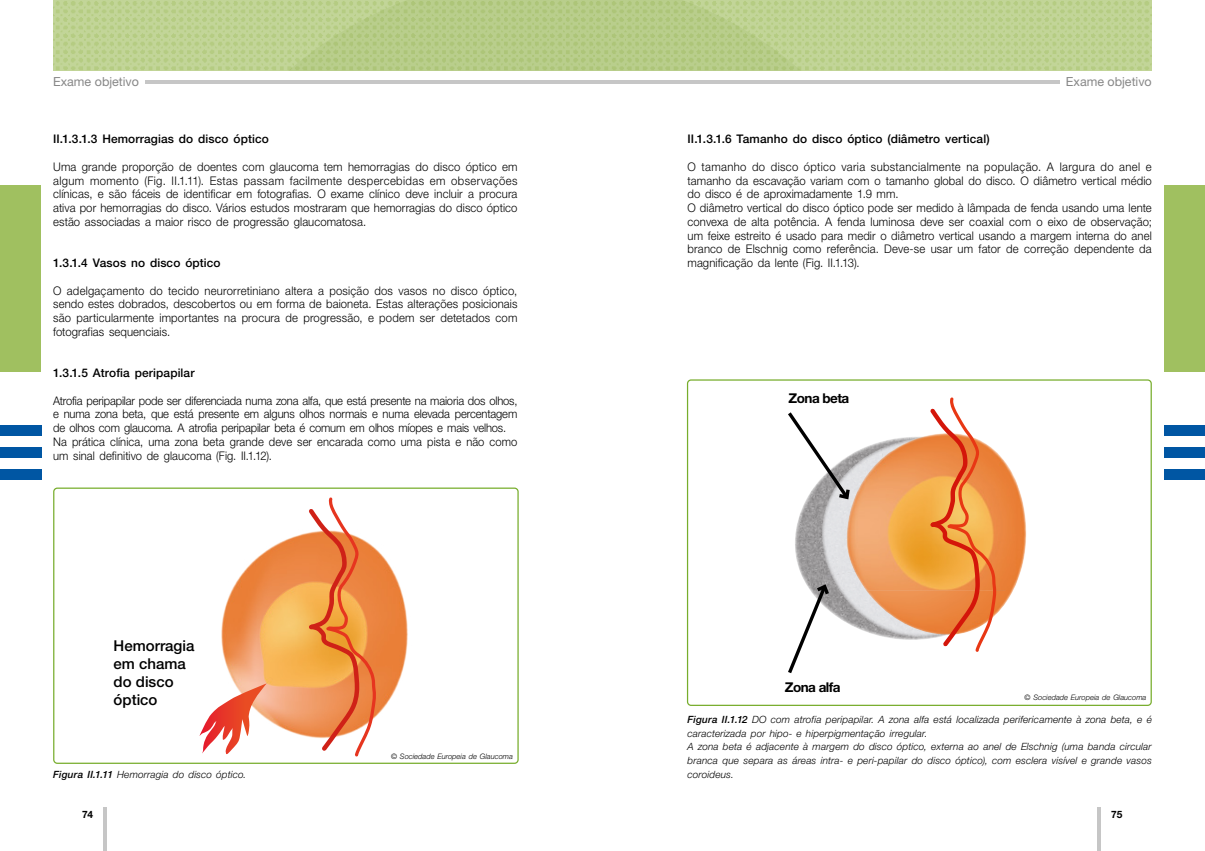
<style>
.page{position:relative;width:1205px;height:851px;background:#fff}
.page>*{position:absolute;margin:0;border:0;box-sizing:border-box;transform-origin:0 0}
.t1{font:500 15px/18px "Helvetica Neue LT Pro";color:#000}
.t2{font:700 13.5px "Helvetica Neue LT Pro";letter-spacing:-.04em;color:#000}
.t3{font:12.5px "Helvetica Neue LT Pro";color:#878787}
.t4{font:300 11.88px/13.8px "Helvetica Neue LT Pro";letter-spacing:.01em;color:#000;text-align:justify;scale:.95 1}
.t5{font:300 11.88px/13.8px "Helvetica Neue LT Pro";letter-spacing:-.01em;color:#000;scale:.94 1}
.t6{font:500 11.88px "Helvetica Neue LT Pro";letter-spacing:.01em;color:#000}
.t7{font:700 10.12px "Helvetica Neue LT Pro";color:#000}
.t8{font:italic 300 10px/13.8px "Helvetica Neue LT Pro";letter-spacing:.015em;color:#000}
.t9{font:500 8.75px "Helvetica Neue LT Pro";color:#000}
.t10{font:italic 300 7.5px "Helvetica Neue LT Pro";letter-spacing:.005em;color:#000}
.s1{font-weight:500}
</style>
<div class="page">
<hr style="left:103px;top:807px;width:4px;height:43px;background:#c6c6c6">
<hr style="left:1097px;top:807px;width:4px;height:43px;background:#c6c6c6">
<hr style="left:602px;top:80px;width:458px;height:4px;background:#c6c6c6">
<div style="left:0;top:185px;width:41px;height:187px;background:#a0c060"></div>
<div style="left:1164px;top:185px;width:41px;height:187px;background:#a0c060"></div>
<img style="left:53px;top:0;width:1099px;height:71px">
<svg style="left:220px;top:0;width:669px;height:71px;background:#b8cd8a"></svg>
<hr style="left:145px;top:80px;width:457px;height:4px;background:#c6c6c6">
<img style="left:795px;top:442px;width:86px;height:129px">
<img style="left:800px;top:550px;width:31px;height:32px">
<img style="left:815px;top:448px;width:66px;height:127px">
<img style="left:831px;top:556px;width:99px;height:84px">
<img style="left:887px;top:435px;width:43px;height:17px">
<img style="left:846px;top:473px;width:20px;height:119px">
<img style="left:1017px;top:484px;width:9px;height:97px">
<img style="left:867px;top:613px;width:130px;height:21px">
<img style="left:864px;top:452px;width:153px;height:138px">
<img style="left:866px;top:590px;width:147px;height:23px">
<svg style="left:930px;top:397px;width:66px;height:254px"></svg>
<svg style="left:788px;top:582px;width:44px;height:91px"></svg>
<svg style="left:788px;top:412px;width:64px;height:90px"></svg>
<div style="left:687px;top:379px;width:465px;height:326px;border:1px solid #77ad2c;border-radius:4px"></div>
<div style="left:1164px;top:425px;width:41px;height:11px;background:#0056a3"></div>
<div style="left:1164px;top:447px;width:41px;height:10px;background:#0056a3"></div>
<div style="left:1164px;top:469px;width:41px;height:10px;background:#0056a3"></div>
<div style="left:0;top:425px;width:41px;height:11px;background:#0056a3"></div>
<div style="left:0;top:447px;width:41px;height:10px;background:#0056a3"></div>
<div style="left:0;top:469px;width:41px;height:10px;background:#0056a3"></div>
<img style="left:221px;top:533px;width:187px;height:203px">
<img style="left:236px;top:557px;width:156px;height:154px">
<svg style="left:305px;top:497px;width:73px;height:260px"></svg>
<svg style="left:199px;top:683px;width:68px;height:72px"></svg>
<div style="left:53px;top:487px;width:466px;height:276px;border:1px solid #77ad2c;border-radius:4px"></div>
<p class="t3" style="left:53px;top:74px;width:87px">Exame objetivo</p>
<p class="t3" style="left:1066px;top:74px;width:87px">Exame objetivo</p>
<p class="t6" style="left:53px;top:132px;width:217px">II.1.3.1.3 Hemorragias do disco óptico</p>
<p class="t4" style="left:53px;top:159px;width:490px">Uma grande proporção de doentes com glaucoma tem hemorragias do disco óptico em algum momento (Fig. II.1.11). Estas passam facilmente despercebidas em observações clínicas, e são fáceis de identificar em fotografias. O exame clínico deve incluir a procura ativa por hemorragias do disco. Vários estudos mostraram que hemorragias do disco óptico estão associadas a maior risco de progressão glaucomatosa.</p>
<p class="t6" style="left:53px;top:256px;width:169px">1.3.1.4 Vasos no disco óptico</p>
<p class="t4" style="left:53px;top:283px;width:490px">O adelgaçamento do tecido neurorretiniano altera a posição dos vasos no disco óptico, sendo estes dobrados, descobertos ou em forma de baioneta. Estas alterações posicionais são particularmente importantes na procura de progressão, e podem ser detetados com fotografias sequenciais.</p>
<p class="t6" style="left:53px;top:366px;width:143px">1.3.1.5 Atrofia peripapilar</p>
<p class="t5" style="left:53px;top:393px;width:495px">Atrofia peripapilar pode ser diferenciada numa zona alfa, que está presente na maioria dos olhos, e numa zona beta, que está presente em alguns olhos normais e numa elevada percentagem de olhos com glaucoma. A atrofia peripapilar beta é comum em olhos míopes e mais velhos.<br>Na prática clínica, uma zona beta grande deve ser encarada como uma pista e não como um sinal definitivo de glaucoma (Fig. II.1.12).</p>
<p class="t1" style="left:114px;top:636px;width:82px">Hemorragia em chama do disco óptico</p>
<p class="t8" style="left:53px;top:767px;width:195px"><span class="s1">Figura II.1.11</span> Hemorragia do disco óptico.</p>
<p class="t10" style="left:391px;top:751px;width:123px">© Sociedade Europeia de Glaucoma</p>
<p class="t6" style="left:687px;top:132px;width:304px">II.1.3.1.6 Tamanho do disco óptico (diâmetro vertical)</p>
<p class="t4" style="left:687px;top:159px;width:490px;text-align:left">O tamanho do disco óptico varia substancialmente na população. A largura do anel e tamanho da escavação variam com o tamanho global do disco. O diâmetro vertical médio do disco é de aproximadamente 1.9 mm.<br>O diâmetro vertical do disco óptico pode ser medido à lâmpada de fenda usando uma lente convexa de alta potência. A fenda luminosa deve ser coaxial com o eixo de observação; um feixe estreito é usado para medir o diâmetro vertical usando a margem interna do anel branco de Elschnig como referência. Deve-se usar um fator de correção dependente da magnificação da lente (Fig. II.1.13).</p>
<p class="t2" style="left:788px;top:389px;width:62px">Zona beta</p>
<p class="t2" style="left:785px;top:678px;width:57px">Zona alfa</p>
<p class="t10" style="left:1024px;top:693px;width:123px">© Sociedade Europeia de Glaucoma</p>
<p class="t8" style="left:687px;top:712px;width:466px"><span class="s1">Figura II.1.12</span> DO com atrofia peripapilar. A zona alfa está localizada perifericamente à zona beta, e é caracterizada por hipo- e hiperpigmentação irregular.<br>A zona beta é adjacente à margem do disco óptico, externa ao anel de Elschnig (uma banda circular branca que separa as áreas intra- e peri-papilar do disco óptico), com esclera visível e grande vasos coroideus.</p>
<p class="t9" style="left:704px;top:732px;width:34px">Fig. 1.11</p>
<p class="t7" style="left:82px;top:808px;width:13px">74</p>
<p class="t7" style="left:1111px;top:808px;width:13px">75</p>
</div>
